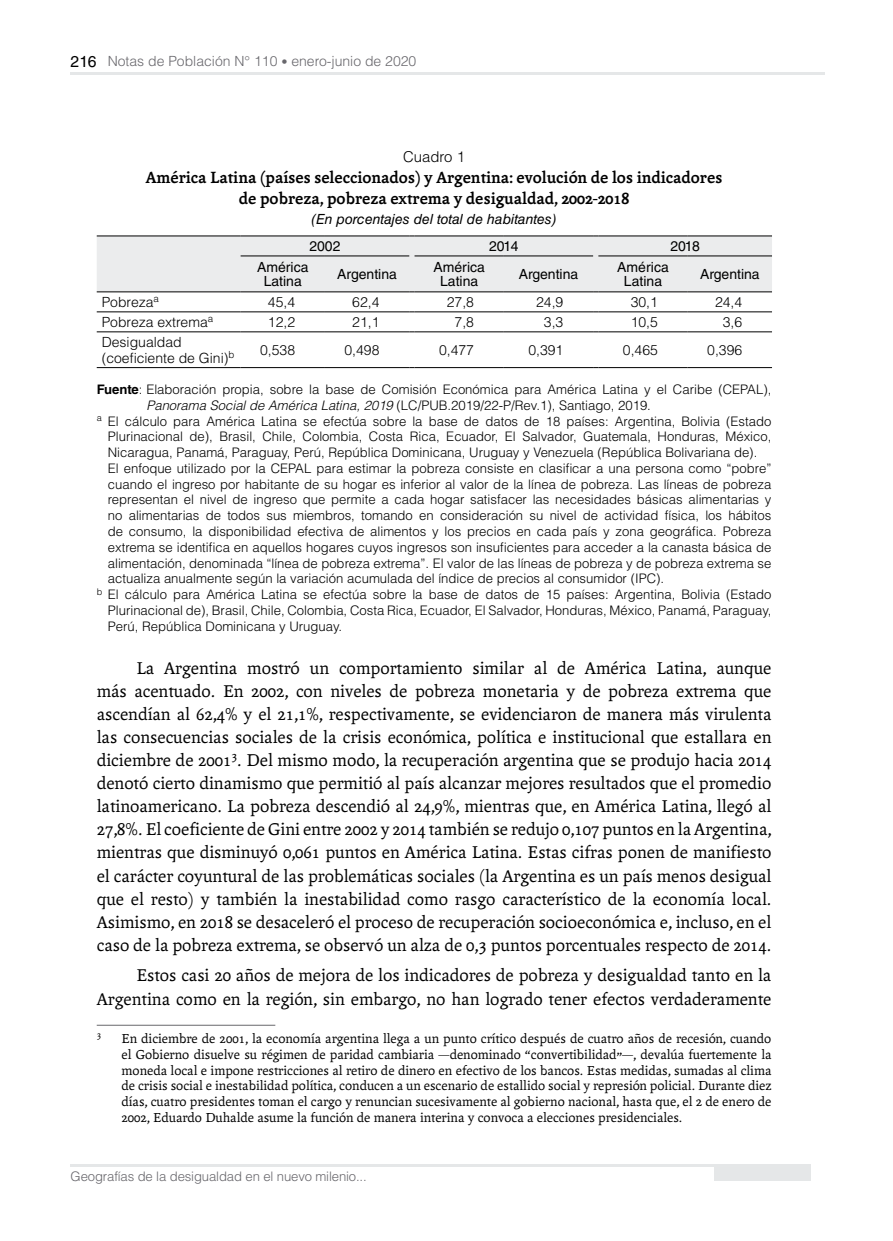
<style>
.page{position:relative;width:893px;height:1241px;background:#fff}
.page>*{position:absolute;margin:0;border:0;box-sizing:border-box;transform-origin:0 0}
.t1{font:18.38px/23.1px "Andralis ND Os F";color:#000;text-align:justify}
.t2{font:700 17.5px/21px "Andralis ND Os F";color:#000;text-align:center}
.t3{font:15.75px "Helvetica LT Std";color:#000}
.t4{font:300 14.88px "Helvetica LT Std";color:#000}
.t5{font:14px/15.8px "Andralis ND Os F";color:#000;text-align:justify}
.t6{font:300 14px/15.8px "Helvetica LT Std";color:#000}
.t7{font:14px/14px "Helvetica LT Std";color:#000;text-align:center}
.t8{font:300 14px "Helvetica LT Std";color:#68676c}
.t9{font:italic 14px "Helvetica LT Std";color:#000}
.t10{font:300 13.12px "Helvetica LT Std";color:#000}
.t11{font:300 13.12px "Helvetica LT Std";letter-spacing:-.01em;color:#68676c}
.t12{font:9.8px "Andralis ND Os F";color:#000}
.s1{font-size:12.25px}
.s2{font-weight:700}
.s3{font-style:italic}
</style>
<div class="page">
<div style="left:715px;top:1165px;width:96px;height:15px;background:#e5e7e8"></div>
<hr style="left:71px;top:72px;width:754px;height:2px;background:#e5e7e8">
<hr style="left:71px;top:1164px;width:740px;height:2px;background:#e5e7e8">
<hr style="left:97px;top:311px;width:144px;height:1px;background:#000">
<hr style="left:241px;top:311px;width:84px;height:1px;background:#000">
<hr style="left:325px;top:311px;width:84px;height:1px;background:#000">
<hr style="left:415px;top:311px;width:89px;height:1px;background:#000">
<hr style="left:504px;top:311px;width:89px;height:1px;background:#000">
<hr style="left:598px;top:311px;width:90px;height:1px;background:#000">
<hr style="left:688px;top:311px;width:84px;height:1px;background:#000">
<svg style="left:97px;top:235px;width:675px;height:57px"></svg>
<hr style="left:598px;top:291px;width:90px;height:1px;background:#000">
<hr style="left:688px;top:291px;width:84px;height:1px;background:#000">
<hr style="left:97px;top:331px;width:144px;height:1px;background:#000">
<hr style="left:241px;top:331px;width:84px;height:1px;background:#000">
<hr style="left:325px;top:331px;width:84px;height:1px;background:#000">
<hr style="left:415px;top:331px;width:89px;height:1px;background:#000">
<hr style="left:504px;top:331px;width:89px;height:1px;background:#000">
<hr style="left:598px;top:331px;width:90px;height:1px;background:#000">
<hr style="left:688px;top:331px;width:84px;height:1px;background:#000">
<hr style="left:97px;top:367px;width:144px;height:1px;background:#000">
<hr style="left:241px;top:367px;width:84px;height:1px;background:#000">
<hr style="left:325px;top:367px;width:84px;height:1px;background:#000">
<hr style="left:415px;top:367px;width:89px;height:1px;background:#000">
<hr style="left:504px;top:367px;width:89px;height:1px;background:#000">
<hr style="left:598px;top:367px;width:90px;height:1px;background:#000">
<hr style="left:688px;top:367px;width:84px;height:1px;background:#000">
<hr style="left:97px;top:1024px;width:178px;height:1px;background:#68676c">
<p class="t3" style="left:71px;top:53px;width:27px">216</p>
<p class="t8" style="left:108px;top:52px;width:310px">Notas de Población N° 110 <span class="s1">•</span> enero-junio de 2020</p>
<p class="t4" style="left:403px;top:147px;width:63px">Cuadro 1</p>
<h2 class="t2" style="left:146px;top:167px;width:578px">América Latina (países seleccionados) y Argentina: evolución de los indicadores de pobreza, pobreza extrema y desigualdad, 2002-2018</h2>
<p class="t9" style="left:312px;top:210px;width:246px">(En porcentajes del total de habitantes)</p>
<p class="t7" style="left:309px;top:239px;width:33px">2002</p>
<p class="t7" style="left:489px;top:239px;width:31px">2014</p>
<p class="t7" style="left:670px;top:239px;width:31px">2018</p>
<p class="t7" style="left:257px;top:260px;width:53px">América<br>Latina</p>
<p class="t7" style="left:337px;top:267px;width:61px">Argentina</p>
<p class="t7" style="left:433px;top:260px;width:53px">América<br>Latina</p>
<p class="t7" style="left:519px;top:267px;width:61px">Argentina</p>
<p class="t7" style="left:617px;top:260px;width:53px">América<br>Latina</p>
<p class="t7" style="left:700px;top:267px;width:61px">Argentina</p>
<p class="t6" style="left:102px;top:294px;width:59px">Pobreza<sup>a</sup></p>
<p class="t6" style="left:268px;top:294px;width:29px">45,4</p>
<p class="t6" style="left:352px;top:294px;width:29px">62,4</p>
<p class="t6" style="left:447px;top:294px;width:29px">27,8</p>
<p class="t6" style="left:536px;top:294px;width:29px">24,9</p>
<p class="t6" style="left:631px;top:294px;width:29px">30,1</p>
<p class="t6" style="left:715px;top:294px;width:29px">24,4</p>
<p class="t6" style="left:102px;top:314px;width:113px">Pobreza extrema<sup>a</sup></p>
<p class="t6" style="left:268px;top:314px;width:29px">12,2</p>
<p class="t6" style="left:352px;top:314px;width:29px">21,1</p>
<p class="t6" style="left:455px;top:314px;width:21px">7,8</p>
<p class="t6" style="left:544px;top:314px;width:21px">3,3</p>
<p class="t6" style="left:631px;top:314px;width:29px">10,5</p>
<p class="t6" style="left:723px;top:314px;width:21px">3,6</p>
<p class="t6" style="left:102px;top:334px;width:134px">Desigualdad (coeficiente de Gini)<sup>b</sup></p>
<p class="t6" style="left:260px;top:342px;width:37px">0,538</p>
<p class="t6" style="left:344px;top:342px;width:37px">0,498</p>
<p class="t6" style="left:439px;top:342px;width:37px">0,477</p>
<p class="t6" style="left:528px;top:342px;width:37px">0,391</p>
<p class="t6" style="left:623px;top:342px;width:37px">0,465</p>
<p class="t6" style="left:707px;top:342px;width:37px">0,396</p>
<p class="t10" style="left:97px;top:381px;width:676px"><span class="s2">Fuente</span>: Elaboración propia, sobre la base de Comisión Económica para América Latina y el Caribe (CEPAL),</p>
<p class="t10" style="left:146px;top:397px;width:506px"><span class="s3">Panorama Social de América Latina, 2019</span> (LC/PUB.2019/22-P/Rev.1), Santiago, 2019.</p>
<p class="t10" style="left:97px;top:413px;width:676px"><sup>a</sup> El cálculo para América Latina se efectúa sobre la base de datos de 18 países: Argentina, Bolivia (Estado</p>
<p class="t10" style="left:108px;top:428px;width:665px">Plurinacional de), Brasil, Chile, Colombia, Costa Rica, Ecuador, El Salvador, Guatemala, Honduras, México,</p>
<p class="t10" style="left:108px;top:444px;width:651px">Nicaragua, Panamá, Paraguay, Perú, República Dominicana, Uruguay y Venezuela (República Bolivariana de).</p>
<p class="t10" style="left:108px;top:460px;width:665px">El enfoque utilizado por la CEPAL para estimar la pobreza consiste en clasificar a una persona como “pobre”</p>
<p class="t10" style="left:108px;top:476px;width:665px">cuando el ingreso por habitante de su hogar es inferior al valor de la línea de pobreza. Las líneas de pobreza</p>
<p class="t10" style="left:108px;top:491px;width:665px">representan el nivel de ingreso que permite a cada hogar satisfacer las necesidades básicas alimentarias y</p>
<p class="t10" style="left:108px;top:507px;width:665px">no alimentarias de todos sus miembros, tomando en consideración su nivel de actividad física, los hábitos</p>
<p class="t10" style="left:108px;top:523px;width:665px">de consumo, la disponibilidad efectiva de alimentos y los precios en cada país y zona geográfica. Pobreza</p>
<p class="t10" style="left:108px;top:539px;width:665px">extrema se identifica en aquellos hogares cuyos ingresos son insuficientes para acceder a la canasta básica de</p>
<p class="t10" style="left:108px;top:554px;width:665px">alimentación, denominada “línea de pobreza extrema”. El valor de las líneas de pobreza y de pobreza extrema se</p>
<p class="t10" style="left:108px;top:570px;width:558px">actualiza anualmente según la variación acumulada del índice de precios al consumidor (IPC).</p>
<p class="t10" style="left:97px;top:586px;width:676px"><sup>b</sup> El cálculo para América Latina se efectúa sobre la base de datos de 15 países: Argentina, Bolivia (Estado</p>
<p class="t10" style="left:108px;top:602px;width:665px">Plurinacional de), Brasil, Chile, Colombia, Costa Rica, Ecuador, El Salvador, Honduras, México, Panamá, Paraguay,</p>
<p class="t10" style="left:108px;top:617px;width:236px">Perú, República Dominicana y Uruguay.</p>
<p class="t1" style="left:97px;top:656px;width:676px;text-indent:40px">La Argentina mostró un comportamiento similar al de América Latina, aunque más acentuado. En 2002, con niveles de pobreza monetaria y de pobreza extrema que ascendían al 62,4% y el 21,1%, respectivamente, se evidenciaron de manera más virulenta las consecuencias sociales de la crisis económica, política e institucional que estallara en diciembre de 2001<sup>3</sup>. Del mismo modo, la recuperación argentina que se produjo hacia 2014 denotó cierto dinamismo que permitió al país alcanzar mejores resultados que el promedio latinoamericano. La pobreza descendió al 24,9%, mientras que, en América Latina, llegó al 27,8%. El coeficiente de Gini entre 2002 y 2014 también se redujo 0,107 puntos en la Argentina, mientras que disminuyó 0,061 puntos en América Latina. Estas cifras ponen de manifiesto el carácter coyuntural de las problemáticas sociales (la Argentina es un país menos desigual que el resto) y también la inestabilidad como rasgo característico de la economía local.<br>Asimismo, en 2018 se desaceleró el proceso de recuperación socioeconómica e, incluso, en el caso de la pobreza extrema, se observó un alza de 0,3 puntos porcentuales respecto de 2014.</p>
<h1 class="t1" style="left:97px;top:964px;width:676px;text-align:right">Estos casi 20 años de mejora de los indicadores de pobreza y desigualdad tanto en la<br>Argentina como en la región, sin embargo, no han logrado tener efectos verdaderamente</h1>
<p class="t12" style="left:97px;top:1029px;width:6px">3</p>
<p class="t5" style="left:122px;top:1030px;width:651px">En diciembre de 2001, la economía argentina llega a un punto crítico después de cuatro años de recesión, cuando el Gobierno disuelve su régimen de paridad cambiaria —denominado “convertibilidad”—, devalúa fuertemente la moneda local e impone restricciones al retiro de dinero en efectivo de los bancos. Estas medidas, sumadas al clima de crisis social e inestabilidad política, conducen a un escenario de estallido social y represión policial. Durante diez días, cuatro presidentes toman el cargo y renuncian sucesivamente al gobierno nacional, hasta que, el 2 de enero de 2002, Eduardo Duhalde asume la función de manera interina y convoca a elecciones presidenciales.</p>
<p class="t11" style="left:71px;top:1167px;width:298px">Geografías de la desigualdad en el nuevo milenio...</p>
</div>
